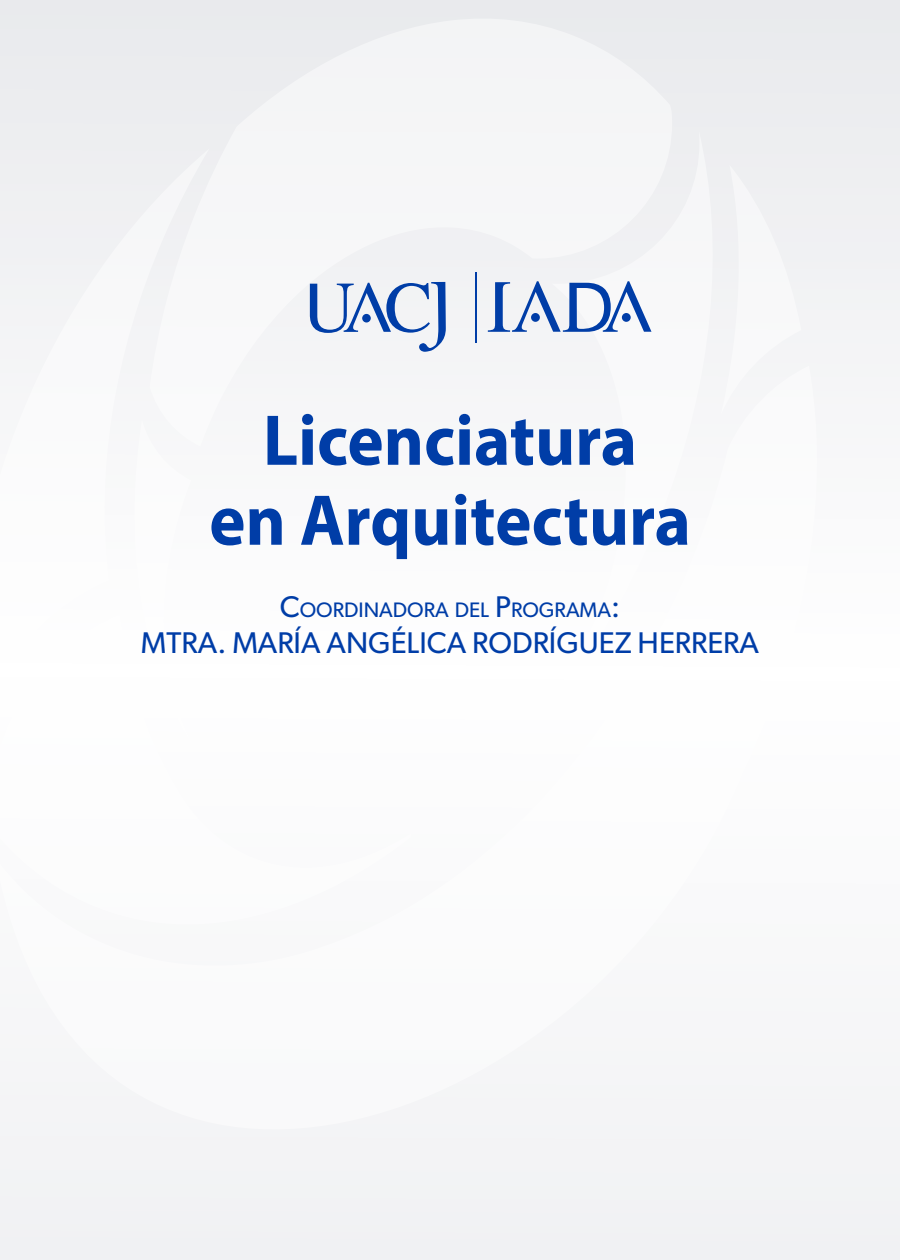
<style>
.page{position:relative;width:900px;height:1260px;background:#f6f6f8}
.page>*{position:absolute;margin:0;border:0;box-sizing:border-box;transform-origin:0 0}
.t1{font:700 72.5px/80px "Myriad Pro";color:#003da7;text-align:center;scale:.95 1}
.t2{font:30px "Gibson";color:#003da7}
.t3{font:21px "Gibson";color:#003da7}
.s1{font-size:30px}
</style>
<div class="page">
<hr style="left:475px;top:272px;width:1px;height:70px;background:#003da7">
<svg style="left:310px;top:282px;width:136px;height:70px"></svg>
<svg style="left:488px;top:281px;width:163px;height:51px"></svg>
<h1 class="t1" style="left:209px;top:398px;width:509px">Licenciatura<br>en Arquitectura</h1>
<p class="t3" style="left:280px;top:597px;width:342px"><span class="s1">C</span>OORDINADORA DEL <span class="s1">P</span>ROGRAMA<span class="s1">:</span></p>
<p class="t2" style="left:141px;top:624px;width:620px">MTRA. MARÍA ANGÉLICA RODRÍGUEZ HERRERA</p>
</div>
